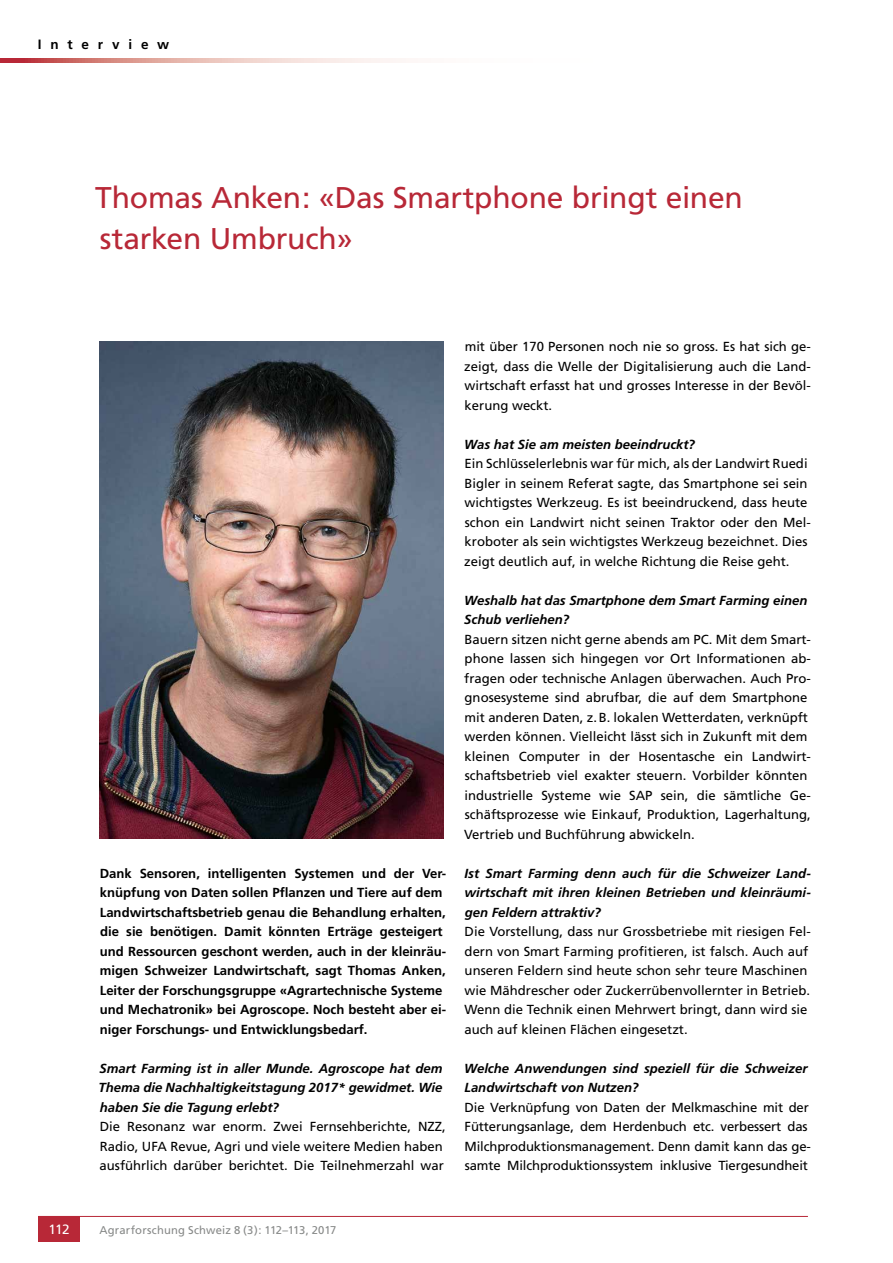
<style>
.page{position:relative;width:893px;height:1263px;background:#fff}
.page>*{position:absolute;margin:0;border:0;box-sizing:border-box;transform-origin:0 0}
.t1{font:30px/40.5px "Frutiger";letter-spacing:-.005em;color:#b82837}
.t2{font:700 13.5px "Frutiger";letter-spacing:.655em;color:#000}
.t3{font:13.5px "Frutiger";color:#fff}
.t4{font:13.2px/19.5px "Frutiger";color:#000}
.t5{font:700 13.2px/19.5px "Frutiger";color:#000}
.t6{font:italic 700 13.2px/19.5px "Frutiger";color:#000;text-align:justify}
.t7{font:11.25px "Frutiger";letter-spacing:.015em;color:#878988}
</style>
<div class="page">
<hr style="left:38px;top:1216px;width:770px;height:1px;background:#b82837">
<div style="left:38px;top:1216px;width:42px;height:26px;background:#b82837"></div>
<svg style="left:0;top:58px;width:402px;height:5px;background:#e3aca8"></svg>
<img style="left:99px;top:341px;width:344px;height:497px">
<p class="t2" style="left:38px;top:36px;width:133px">Interview</p>
<h1 class="t1" style="left:95px;top:177px;width:649px">Thomas Anken: «Das Smartphone bringt einen starken Umbruch»</h1>
<p class="t5" style="left:100px;top:863px;width:348px">Dank Sensoren, intelligenten Systemen und der Ver&shy;knüpfung von Daten sollen Pflanzen und Tiere auf dem Landwirtschaftsbetrieb genau die Behandlung erhalten, die sie benötigen. Damit könnten Erträge gesteigert und Ressourcen geschont werden, auch in der kleinräu&shy;migen Schweizer Landwirtschaft, sagt Thomas Anken, Leiter der Forschungsgruppe «Agrartechnische Systeme und Mechatronik» bei Agroscope. Noch besteht aber ei&shy;niger Forschungs- und Entwicklungsbedarf.</p>
<p class="t6" style="left:98px;top:1058px;width:345px">Smart Farming ist in aller Munde. Agroscope hat dem Thema die Nachhaltigkeitstagung 2017* gewidmet. Wie haben Sie die Tagung erlebt?</p>
<p class="t4" style="left:100px;top:1117px;width:348px">Die Resonanz war enorm. Zwei Fernsehberichte, NZZ,<br>Radio, UFA Revue, Agri und viele weitere Medien haben ausführlich darüber berichtet. Die Teilnehmerzahl war</p>
<p class="t4" style="left:464px;top:337px;width:348px;text-align:justify">mit über 170 Personen noch nie so gross. Es hat sich ge&shy;zeigt, dass die Welle der Digitalisierung auch die Land&shy;wirtschaft erfasst hat und grosses Interesse in der Bevöl&shy;kerung weckt.</p>
<p class="t6" style="left:464px;top:434px;width:232px">Was hat Sie am meisten beeindruckt?</p>
<p class="t4" style="left:464px;top:454px;width:348px">Ein Schlüsselerlebnis war für mich, als der Landwirt Ruedi Bigler in seinem Referat sagte, das Smartphone sei sein wichtigstes Werkzeug. Es ist beeindruckend, dass heute schon ein Landwirt nicht seinen Traktor oder den Mel&shy;kroboter als sein wichtigstes Werkzeug bezeichnet. Dies zeigt deutlich auf, in welche Richtung die Reise geht.</p>
<p class="t6" style="left:464px;top:590px;width:345px">Weshalb hat das Smartphone dem Smart Farming einen<br>Schub verliehen?</p>
<p class="t4" style="left:464px;top:629px;width:348px">Bauern sitzen nicht gerne abends am PC. Mit dem Smart&shy;phone lassen sich hingegen vor Ort Informationen ab&shy;fragen oder technische Anlagen überwachen. Auch Pro&shy;gnosesysteme sind abrufbar, die auf dem Smartphone mit anderen Daten, z.B. lokalen Wetterdaten, verknüpft werden können. Vielleicht lässt sich in Zukunft mit dem kleinen Computer in der Hosentasche ein Landwirt&shy;schaftsbetrieb viel exakter steuern. Vorbilder könnten industrielle Systeme wie SAP sein, die sämtliche Ge&shy;schäftsprozesse wie Einkauf, Produktion, Lagerhaltung, Vertrieb und Buchführung abwickeln.</p>
<p class="t6" style="left:464px;top:863px;width:348px">Ist Smart Farming denn auch für die Schweizer Land&shy;wirtschaft mit ihren kleinen Betrieben und kleinräumi&shy;gen Feldern attraktiv?</p>
<p class="t4" style="left:464px;top:922px;width:348px">Die Vorstellung, dass nur Grossbetriebe mit riesigen Fel&shy;dern von Smart Farming profitieren, ist falsch. Auch auf unseren Feldern sind heute schon sehr teure Maschinen wie Mähdrescher oder Zuckerrübenvollernter in Betrieb.<br>Wenn die Technik einen Mehrwert bringt, dann wird sie auch auf kleinen Flächen eingesetzt.</p>
<p class="t6" style="left:464px;top:1058px;width:345px">Welche Anwendungen sind speziell für die Schweizer<br>Landwirtschaft von Nutzen?</p>
<p class="t4" style="left:464px;top:1097px;width:348px">Die Verknüpfung von Daten der Melkmaschine mit der Fütterungsanlage, dem Herdenbuch etc. verbessert das Milchproduktionsmanagement. Denn damit kann das ge&shy;samte Milchproduktionssystem inklusive Tiergesundheit</p>
<p class="t3" style="left:48px;top:1221px;width:23px">112</p>
<p class="t7" style="left:99px;top:1223px;width:238px">Agrarforschung Schweiz 8 (3): 112–113, 2017</p>
</div>
